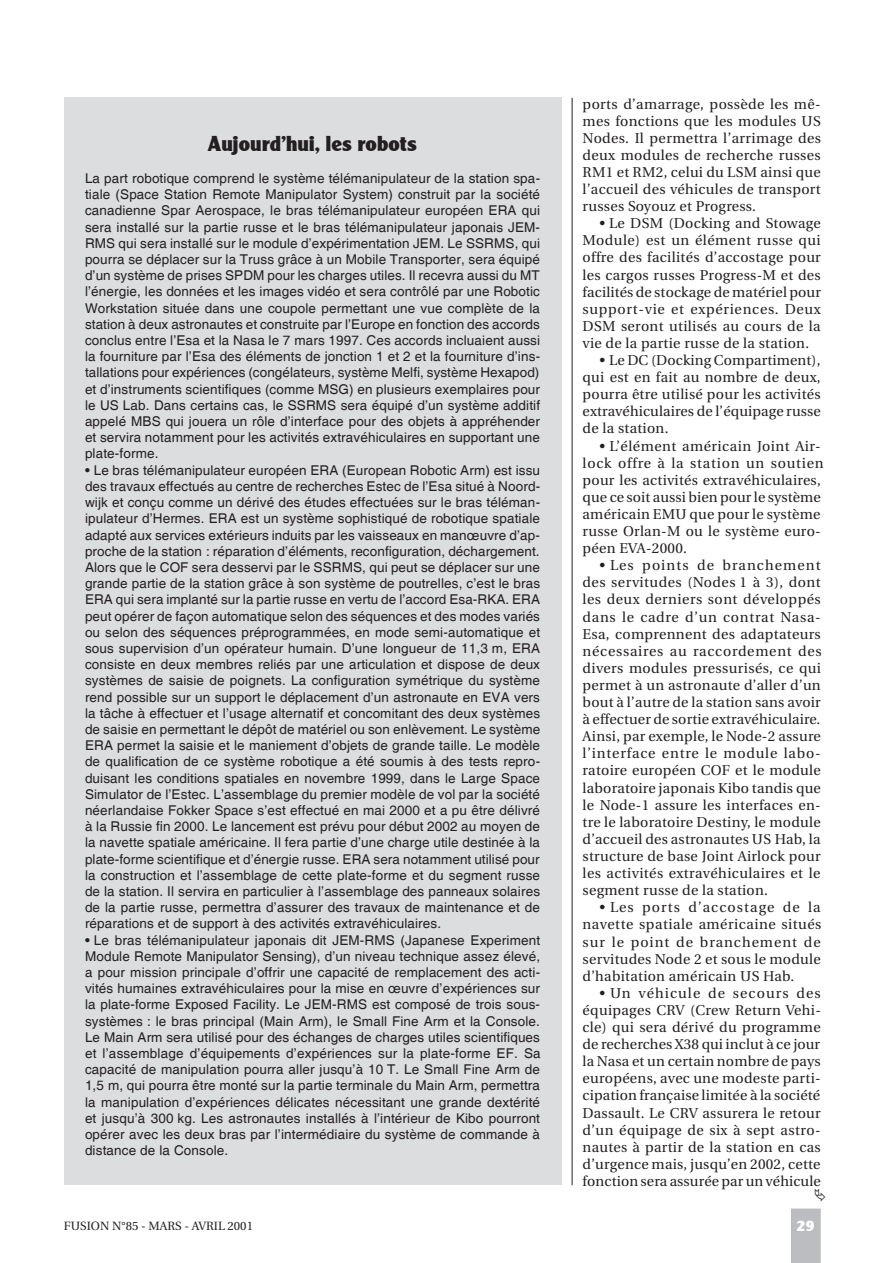
<style>
.page{position:relative;width:893px;height:1263px;background:#fff}
.page>*{position:absolute;margin:0;border:0;box-sizing:border-box;transform-origin:0 0}
.t1{font:21px "Clear Black DB Normal";letter-spacing:.01em;color:#231f20}
.t2{font:15px "Clear Black DB Normal";color:#fff}
.t3{font:14.25px/17.1px "Utopia";letter-spacing:.02em;color:#231f20;text-align:justify}
.t4{font:13.5px/16.2px "Helvetica";letter-spacing:.01em;color:#231f20;text-align:justify}
.t5{font:12px "Utopia";color:#231f20}
</style>
<div class="page">
<hr style="left:572px;top:98px;width:1px;height:1087px;background:#231f20">
<div style="left:791px;top:1208px;width:30px;height:55px;background:#bcbdc0"></div>
<div style="left:64px;top:98px;width:497px;height:1087px;background:#dcdddf"></div>
<h1 class="t1" style="left:208px;top:131px;width:210px">Aujourd’hui, les robots</h1>
<p class="t4" style="left:85px;top:171px;width:457px">La part robotique comprend le système télémanipulateur de la station spa&shy;tiale (Space Station Remote Manipulator System) construit par la société canadienne Spar Aerospace, le bras télémanipulateur européen ERA qui sera installé sur la partie russe et le bras télémanipulateur japonais JEM-RMS qui sera installé sur le module d’expérimentation JEM. Le SSRMS, qui pourra se déplacer sur la Truss grâce à un Mobile Transporter, sera équipé d’un système de prises SPDM pour les charges utiles. Il recevra aussi du MT l’énergie, les données et les images vidéo et sera contrôlé par une Robotic Workstation située dans une coupole permettant une vue complète de la station à deux astronautes et construite par l’Europe en fonction des accords conclus entre l’Esa et la Nasa le 7 mars 1997. Ces accords incluaient aussi la fourniture par l’Esa des éléments de jonction 1 et 2 et la fourniture d’ins&shy;tallations pour expériences (congélateurs, système Melfi, système Hexapod) et d’instruments scientifiques (comme MSG) en plusieurs exemplaires pour le US Lab. Dans certains cas, le SSRMS sera équipé d’un système additif appelé MBS qui jouera un rôle d’interface pour des objets à appréhender et servira notamment pour les activités extravéhiculaires en supportant une plate-forme.</p>
<p class="t4" style="left:85px;top:462px;width:457px">• Le bras télémanipulateur européen ERA (European Robotic Arm) est issu des travaux effectués au centre de recherches Estec de l’Esa situé à Noord&shy;wijk et conçu comme un dérivé des études effectuées sur le bras téléman&shy;ipulateur d’Hermes. ERA est un système sophistiqué de robotique spatiale adapté aux services extérieurs induits par les vaisseaux en manœuvre d’ap&shy;proche de la station : réparation d’éléments, reconfiguration, déchargement.<br>Alors que le COF sera desservi par le SSRMS, qui peut se déplacer sur une grande partie de la station grâce à son système de poutrelles, c’est le bras ERA qui sera implanté sur la partie russe en vertu de l’accord Esa-RKA. ERA peut opérer de façon automatique selon des séquences et des modes variés ou selon des séquences préprogrammées, en mode semi-automatique et sous supervision d’un opérateur humain. D’une longueur de 11,3 m, ERA consiste en deux membres reliés par une articulation et dispose de deux systèmes de saisie de poignets. La configuration symétrique du système rend possible sur un support le déplacement d’un astronaute en EVA vers la tâche à effectuer et l’usage alternatif et concomitant des deux systèmes de saisie en permettant le dépôt de matériel ou son enlèvement. Le système ERA permet la saisie et le maniement d’objets de grande taille. Le modèle de qualification de ce système robotique a été soumis à des tests repro&shy;duisant les conditions spatiales en novembre 1999, dans le Large Space Simulator de l’Estec. L’assemblage du premier modèle de vol par la société néerlandaise Fokker Space s’est effectué en mai 2000 et a pu être délivré à la Russie fin 2000. Le lancement est prévu pour début 2002 au moyen de la navette spatiale américaine. Il fera partie d’une charge utile destinée à la plate-forme scientifique et d’énergie russe. ERA sera notamment utilisé pour la construction et l’assemblage de cette plate-forme et du segment russe de la station. Il servira en particulier à l’assemblage des panneaux solaires de la partie russe, permettra d’assurer des travaux de maintenance et de réparations et de support à des activités extravéhiculaires.</p>
<p class="t4" style="left:85px;top:932px;width:457px">• Le bras télémanipulateur japonais dit JEM-RMS (Japanese Experiment Module Remote Manipulator Sensing), d’un niveau technique assez élevé, a pour mission principale d’offrir une capacité de remplacement des acti&shy;vités humaines extravéhiculaires pour la mise en œuvre d’expériences sur la plate-forme Exposed Facility. Le JEM-RMS est composé de trois sous&shy;systèmes : le bras principal (Main Arm), le Small Fine Arm et la Console.<br>Le Main Arm sera utilisé pour des échanges de charges utiles scientifiques et l’assemblage d’équipements d’expériences sur la plate-forme EF. Sa capacité de manipulation pourra aller jusqu’à 10 T. Le Small Fine Arm de 1,5 m, qui pourra être monté sur la partie terminale du Main Arm, permettra la manipulation d’expériences délicates nécessitant une grande dextérité et jusqu’à 300 kg. Les astronautes installés à l’intérieur de Kibo pourront opérer avec les deux bras par l’intermédiaire du système de commande à distance de la Console.</p>
<p class="t3" style="left:583px;top:95px;width:240px">ports d’amarrage, possède les mê&shy;mes fonctions que les modules US Nodes. Il permettra l’arrimage des deux modules de recherche russes RM1 et RM2, celui du LSM ainsi que l’accueil des véhicules de transport russes Soyouz et Progress.</p>
<p class="t3" style="left:583px;top:215px;width:240px;text-indent:17px">• Le DSM (Docking and Stowage Module) est un élément russe qui offre des facilités d’accostage pour les cargos russes Progress-M et des facilités de stockage de matériel pour support-vie et expériences. Deux DSM seront utilisés au cours de la vie de la partie russe de la station.</p>
<p class="t3" style="left:583px;top:352px;width:240px;text-indent:17px">• Le DC (Docking Compartiment), qui est en fait au nombre de deux, pourra être utilisé pour les activités extravéhiculaires de l’équipage russe de la station.</p>
<p class="t3" style="left:583px;top:437px;width:243px;text-align:left;text-indent:17px">• L’élément américain Joint Air&shy;lock offre à la station un soutien pour les activités extravéhiculaires, que ce soit aussi bien pour le système américain EMU que pour le système russe Orlan-M ou le système euro&shy;péen EVA-2000.</p>
<p class="t3" style="left:583px;top:557px;width:241px;text-indent:17px">• Les points de branchement des servitudes (Nodes 1 à 3), dont les deux derniers sont développés dans le cadre d’un contrat Nasa-Esa, comprennent des adaptateurs nécessaires au raccordement des divers modules pressurisés, ce qui permet à un astronaute d’aller d’un bout à l’autre de la station sans avoir à effectuer de sortie extravéhiculaire.<br>Ainsi, par exemple, le Node-2 assure l’interface entre le module labo&shy;ratoire européen COF et le module laboratoire japonais Kibo tandis que le Node-1 assure les interfaces en&shy;tre le laboratoire Destiny, le module d’accueil des astronautes US Hab, la structure de base Joint Airlock pour les activités extravéhiculaires et le segment russe de la station.</p>
<p class="t3" style="left:583px;top:899px;width:240px;text-indent:17px">• Les ports d’accostage de la navette spatiale américaine situés sur le point de branchement de servitudes Node 2 et sous le module d’habitation américain US Hab.</p>
<p class="t3" style="left:583px;top:985px;width:240px;text-indent:17px">• Un véhicule de secours des équipages CRV (Crew Return Vehi&shy;cle) qui sera dérivé du programme de recherches X38 qui inclut à ce jour la Nasa et un certain nombre de pays européens, avec une modeste parti&shy;cipation française limitée à la société Dassault. Le CRV assurera le retour d’un équipage de six à sept astro&shy;nautes à partir de la station en cas d’urgence mais, jusqu’en 2002, cette fonction sera assurée par un véhicule</p>
<p class="t5" style="left:64px;top:1219px;width:191px">FUSION N°85 - MARS - AVRIL 2001</p>
<p class="t2" style="left:797px;top:1217px;width:19px">29</p>
</div>
